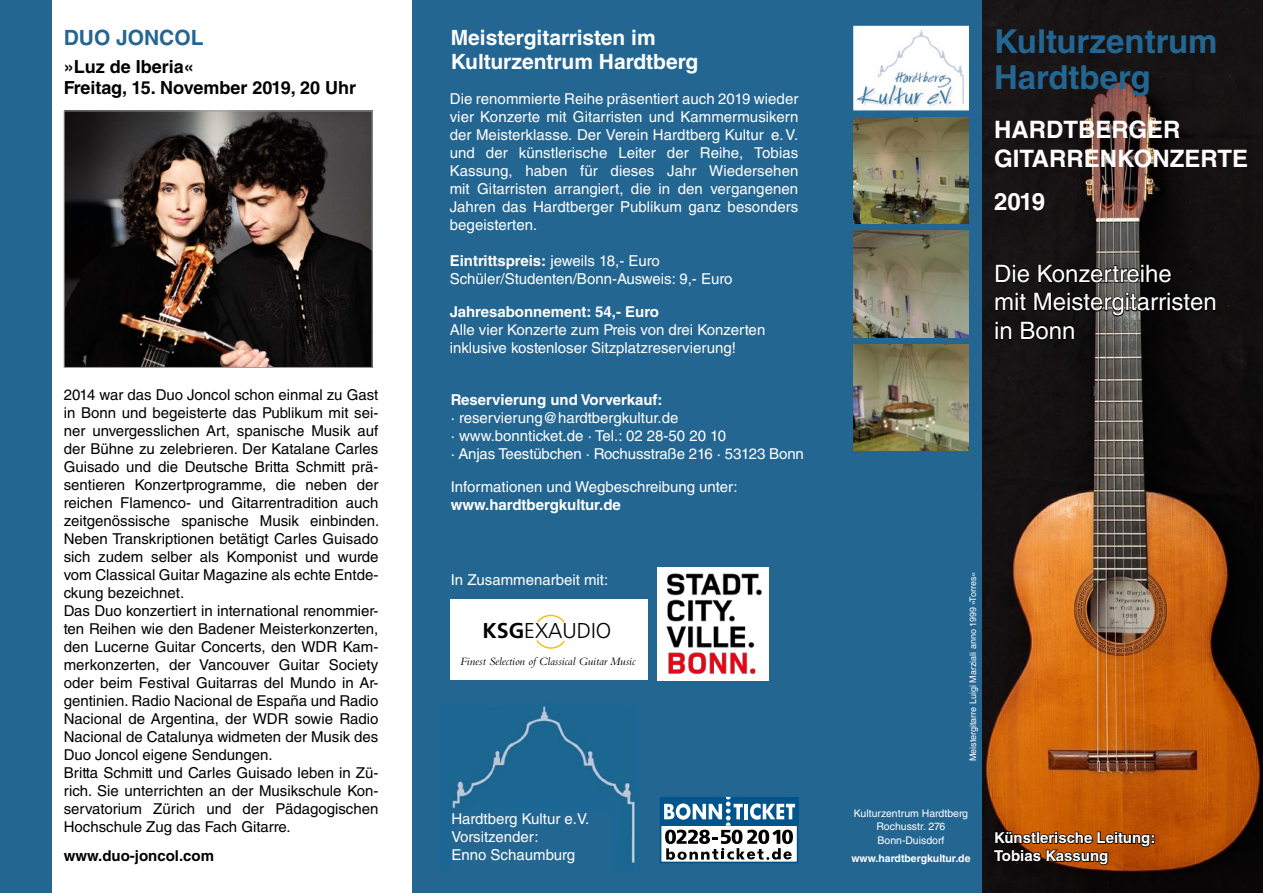
<style>
.page{position:relative;width:1263px;height:893px;background:#fff}
.page>*{position:absolute;margin:0;border:0;box-sizing:border-box;transform-origin:0 0}
.t1{font:700 33px/36px "Helvetica LT Std";color:#246692}
.t2{font:24px/28.5px "Helvetica LT Std";color:#fff}
.t3{font:700 24px/28.5px "Helvetica LT Std";color:#fff}
.t4{font:300 21.45px "Frutiger LT Std";color:#000}
.t5{font:700 21px/24px "Helvetica LT Std";color:#fff}
.t6{font:700 21px "Helvetica LT Std";color:#246692}
.t7{font:700 18px/21px "Helvetica LT Std";color:#000}
.t8{font:15px/18px "Helvetica LT Std";color:#000}
.t9{font:15px/18px "Helvetica LT Std";color:#fff}
.t10{font:700 15px/18px "Helvetica LT Std";color:#fff}
.t11{font:700 15px "Helvetica LT Std";color:#000}
.t12{font:italic 11.7px "Bembo Std";color:#000}
.t13{font:10.5px/13.5px "Helvetica LT Std";color:#fff;text-align:center}
.t14{font:700 10.5px "Helvetica LT Std";color:#fff}
.t15{font:9px "Helvetica LT Std";color:#fff}
.s1{font-weight:700}
</style>
<div class="page">
<div style="left:412px;top:0;width:851px;height:893px;background:#246692"></div>
<img style="left:982px;top:0;width:281px;height:893px">
<svg style="left:994px;top:263px;width:223px;height:78px;background:#1a1818"></svg>
<img style="left:854px;top:25px;width:115px;height:85px">
<img style="left:447px;top:706px;width:192px;height:166px">
<div style="left:451px;top:813px;width:160px;height:65px;background:#246692"></div>
<div style="left:0;top:0;width:51px;height:893px;background:#246692"></div>
<div style="left:450px;top:599px;width:198px;height:81px;background:#fff"></div>
<svg style="left:537px;top:614px;width:28px;height:9px"></svg>
<svg style="left:536px;top:640px;width:29px;height:9px"></svg>
<svg style="left:993px;top:831px;width:162px;height:35px;background:#5f2902"></svg>
<svg style="left:660px;top:797px;width:138px;height:66px;background:#7d9aae"></svg>
<img style="left:854px;top:231px;width:115px;height:106px">
<img style="left:854px;top:117px;width:115px;height:107px">
<img style="left:854px;top:344px;width:115px;height:107px">
<img style="left:66px;top:113px;width:305px;height:253px">
<div style="left:64px;top:111px;width:309px;height:257px;border:1px solid #9c9d9f"></div>
<div style="left:657px;top:567px;width:111px;height:113px;background:#fff"></div>
<img style="left:666px;top:573px;width:97px;height:101px">
<h3 class="t6" style="left:64px;top:25px;width:141px">DUO JONCOL</h3>
<p class="t7" style="left:64px;top:56px;width:294px">»Luz de Iberia«<br>Freitag, 15. November 2019, 20 Uhr</p>
<p class="t8" style="left:64px;top:385px;width:317px">2014 war das Duo Joncol schon einmal zu Gast in Bonn und begeisterte das Publikum mit sei&shy;ner unvergesslichen Art, spanische Musik auf der Bühne zu zelebrieren. Der Katalane Carles Guisado und die Deutsche Britta Schmitt prä&shy;sentieren Konzertprogramme, die neben der reichen Flamenco- und Gitarrentradition auch zeitgenössische spanische Musik einbinden.<br>Neben Transkriptionen betätigt Carles Guisado sich zudem selber als Komponist und wurde vom Classical Guitar Magazine als echte Entde&shy;ckung bezeichnet.<br>Das Duo konzertiert in international renommier&shy;ten Reihen wie den Badener Meisterkonzerten, den Lucerne Guitar Concerts, den WDR Kam&shy;merkonzerten, der Vancouver Guitar Society oder beim Festival Guitarras del Mundo in Ar&shy;gentinien. Radio Nacional de España und Radio Nacional de Argentina, der WDR sowie Radio Nacional de Catalunya widmeten der Musik des Duo Joncol eigene Sendungen.<br>Britta Schmitt und Carles Guisado leben in Zü&shy;rich. Sie unterrichten an der Musikschule Kon&shy;servatorium Zürich und der Pädagogischen Hochschule Zug das Fach Gitarre.</p>
<p class="t11" style="left:64px;top:847px;width:152px">www.duo-joncol.com</p>
<h3 class="t5" style="left:451px;top:25px;width:249px">Meistergitarristen im<br>Kulturzentrum Hardtberg</h3>
<p class="t9" style="left:450px;top:90px;width:350px;text-align:justify">Die renommierte Reihe präsentiert auch 2019 wieder vier Konzerte mit Gitarristen und Kammermusikern der Meisterklasse. Der Verein Hardtberg Kultur e.V. und der künstlerische Leiter der Reihe, Tobias Kassung, haben für dieses Jahr Wiedersehen mit Gitarristen arrangiert, die in den vergangenen Jahren das Hardtberger Publikum ganz besonders begeisterten.</p>
<p class="t9" style="left:450px;top:252px;width:284px"><span class="s1">Eintrittspreis:</span> jeweils 18,- Euro<br>Schüler/Studenten/Bonn-Ausweis: 9,- Euro</p>
<p class="t10" style="left:450px;top:303px;width:211px">Jahresabonnement: 54,- Euro</p>
<p class="t9" style="left:450px;top:321px;width:317px">Alle vier Konzerte zum Preis von drei Konzerten inklusive kostenloser Sitzplatzreservierung!</p>
<p class="t10" style="left:451px;top:390px;width:213px">Reservierung und Vorverkauf:</p>
<p class="t9" style="left:451px;top:408px;width:355px">· reservierung@hardtbergkultur.de<br>· www.bonnticket.de · Tel.: 02 28-50 20 10<br>· Anjas Teestübchen · Rochusstraße 216 · 53123 Bonn</p>
<p class="t9" style="left:451px;top:477px;width:288px">Informationen und Wegbeschreibung unter:</p>
<p class="t10" style="left:451px;top:495px;width:172px">www.hardtbergkultur.de</p>
<p class="t9" style="left:451px;top:570px;width:159px">In Zusammenarbeit mit:</p>
<h3 class="t4" style="left:483px;top:619px;width:130px"><span class="s1">KSG</span>EXAUDIO</h3>
<p class="t12" style="left:460px;top:654px;width:176px">Finest Selection of Classical Guitar Music</p>
<p class="t9" style="left:451px;top:809px;width:139px">Hardtberg Kultur e.V.<br>Vorsitzender:<br>Enno Schaumburg</p>
<h1 class="t1" style="left:994px;top:23px;width:225px">Kulturzentrum<br>Hardtberg</h1>
<h2 class="t3" style="left:994px;top:115px;width:255px">HARDTBERGER<br>GITARRENKONZERTE</h2>
<h2 class="t3" style="left:994px;top:187px;width:53px">2019</h2>
<h2 class="t2" style="left:994px;top:259px;width:224px">Die Konzertreihe<br>mit Meistergitarristen in Bonn</h2>
<p class="t15" style="left:968px;top:761px;width:191px;rotate:-90deg">Meistergitarre Luigi Marziali anno 1999 »Torres«</p>
<p class="t13" style="left:854px;top:806px;width:116px">Kulturzentrum Hardtberg<br>Rochusstr. 276<br>Bonn-Duisdorf</p>
<p class="t14" style="left:851px;top:851px;width:121px">www.hardtbergkultur.de</p>
<p class="t10" style="left:994px;top:829px;width:163px">Künstlerische Leitung:<br>Tobias Kassung</p>
</div>
